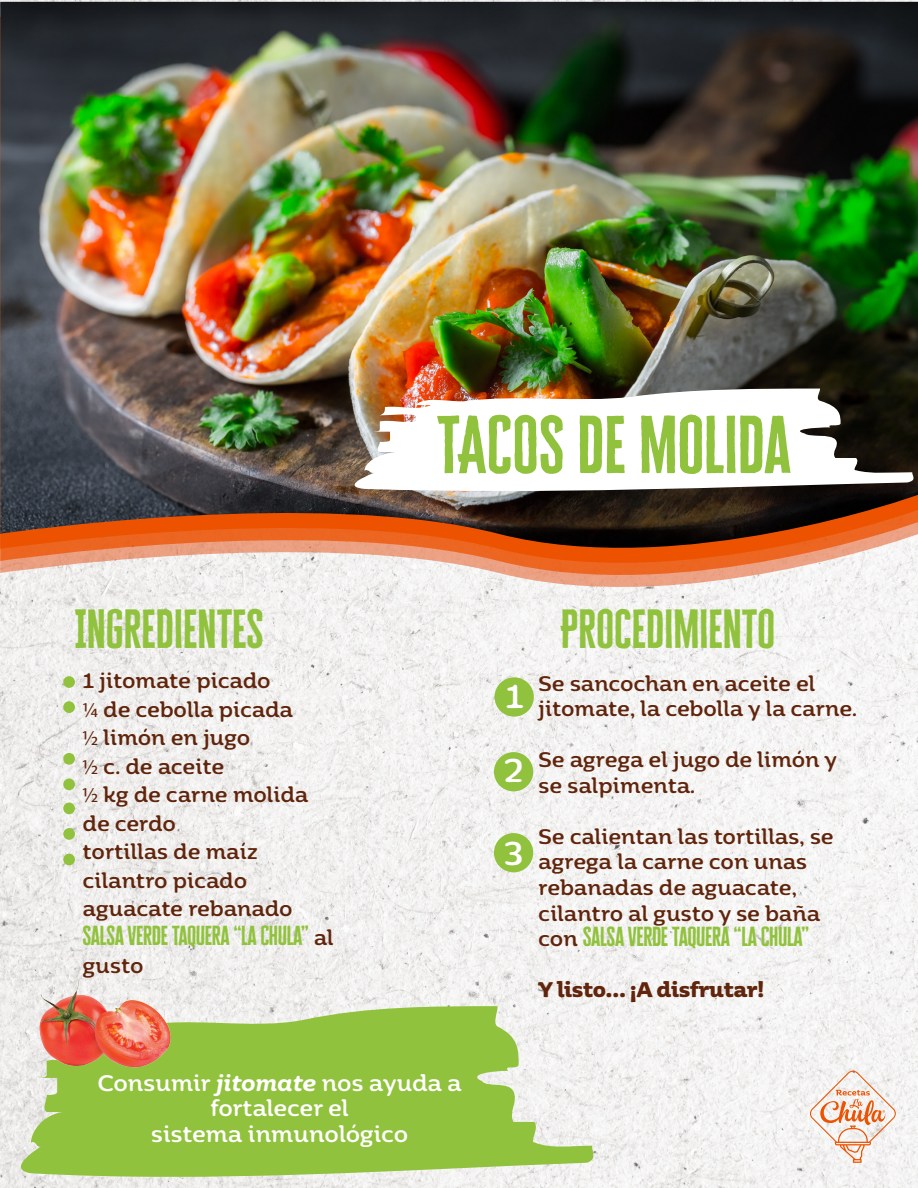
<style>
.page{position:relative;width:918px;height:1188px;background:#fff}
.page>*{position:absolute;margin:0;border:0;box-sizing:border-box;transform-origin:0 0}
.t1{font:66.9px "Cheddar Gothic Sans";color:#91c23d}
.t2{font:45px "Cheddar Gothic Sans";color:#91c23d}
.t3{font:500 33px "Moreno Rough Two";color:#fff}
.t4{font:22.5px "Cheddar Gothic Sans";letter-spacing:-.02em;color:#91c23d}
.t5{font:500 22.5px/25.5px "Moreno Rough Two";letter-spacing:-.02em;color:#fff;text-align:center}
.t6{font:500 21px/28.5px "Moreno Rough Two";letter-spacing:-.02em;color:#60250c}
.t7{font:700 21px "Moreno Rough";letter-spacing:-.02em;color:#60250c}
.s1{font-family:"Myriad Pro";font-weight:400}
.s2{font-family:"Moreno Rough Two";font-weight:500;font-size:21px;color:#60250c}
.s3{font-weight:600;font-style:italic}
</style>
<div class="page">
<img style="left:0;top:0;width:918px;height:1188px">
<svg style="left:0;top:580px;width:918px;height:16px;fill:#f2f1f0"></svg>
<svg style="left:10px;top:1006px;width:587px;height:177px;background:#aace6c"></svg>
<div style="left:63px;top:676px;width:12px;height:12px;background:#91c23d;border-radius:50%"></div>
<div style="left:63px;top:701px;width:12px;height:12px;background:#91c23d;border-radius:50%"></div>
<div style="left:63px;top:753px;width:12px;height:12px;background:#91c23d;border-radius:50%"></div>
<div style="left:63px;top:779px;width:12px;height:11px;background:#91c23d;border-radius:50%"></div>
<div style="left:63px;top:803px;width:12px;height:11px;background:#91c23d;border-radius:50%"></div>
<div style="left:63px;top:828px;width:12px;height:12px;background:#91c23d;border-radius:50%"></div>
<div style="left:63px;top:854px;width:12px;height:11px;background:#91c23d;border-radius:50%"></div>
<div style="left:495px;top:677px;width:39px;height:40px;background:#91c23d;border-radius:50%"></div>
<div style="left:494px;top:752px;width:39px;height:39px;background:#91c23d;border-radius:50%"></div>
<div style="left:494px;top:833px;width:39px;height:39px;background:#91c23d;border-radius:50%"></div>
<img style="left:0;top:2px;width:918px;height:578px">
<svg style="left:344px;top:389px;width:573px;height:106px"></svg>
<svg style="left:810px;top:1070px;width:86px;height:93px"></svg>
<img style="left:22px;top:968px;width:167px;height:111px">
<h1 class="t1" style="left:437px;top:404px;width:356px">TACOS DE MOLIDA</h1>
<h2 class="t2" style="left:74px;top:601px;width:191px">INGREDIENTES</h2>
<h2 class="t2" style="left:560px;top:601px;width:216px">PROCEDIMIENTO</h2>
<p class="t6" style="left:83px;top:665px;width:227px">1 jitomate picado<br><span class="s1">¼</span> de cebolla picada <span class="s1">½</span> limón en jugo<br><span class="s1">½</span> c. de aceite<br><span class="s1">½</span> kg de carne molida de cerdo<br>tortillas de maíz cilantro picado aguacate rebanado</p>
<p class="t4" style="left:83px;top:922px;width:253px">SALSA VERDE TAQUERA “LA CHULA” <span class="s2">al</span></p>
<p class="t6" style="left:83px;top:950px;width:63px">gusto</p>
<p class="t6" style="left:538px;top:669px;width:321px;line-height:25.5px">Se sancochan en aceite el jitomate, la cebolla y la carne.</p>
<p class="t6" style="left:538px;top:746px;width:301px;line-height:25.5px">Se agrega el jugo de limón y se salpimenta.</p>
<p class="t6" style="left:538px;top:822px;width:297px;line-height:25.5px">Se calientan las tortillas, se agrega la carne con unas rebanadas de aguacate, cilantro al gusto y se baña</p>
<p class="t4" style="left:538px;top:923px;width:272px"><span class="s2">con</span> SALSA VERDE TAQUERA “LA CHULA”</p>
<p class="t7" style="left:538px;top:971px;width:228px">Y listo… ¡A disfrutar!</p>
<h3 class="t3" style="left:505px;top:668px;width:20px">1</h3>
<h3 class="t3" style="left:504px;top:742px;width:22px">2</h3>
<h3 class="t3" style="left:504px;top:825px;width:22px">3</h3>
<p class="t5" style="left:97px;top:1068px;width:366px">Consumir <span class="s3">jitomate</span> nos ayuda a fortalecer el<br>sistema inmunológico</p>
</div>
